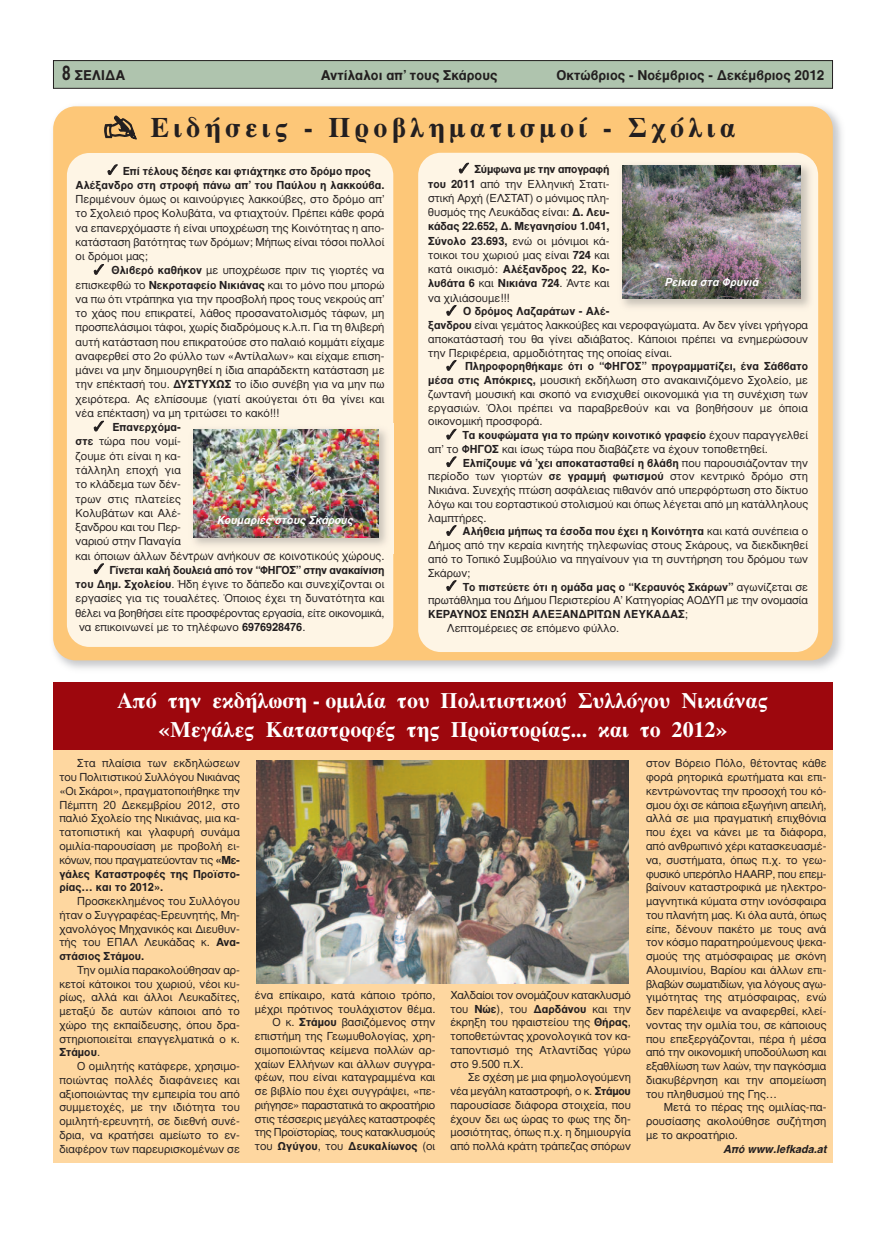
<style>
.page{position:relative;width:886px;height:1241px;background:#fff}
.page>*{position:absolute;margin:0;border:0;box-sizing:border-box;transform-origin:0 0}
.t1{font:28.75px "UB Times Bold";letter-spacing:.15em;color:#231f20}
.t2{font:22.5px/28.8px "UB Times Bold";color:#fff;text-align:center}
.t3{font:700 13.75px "Gr Helvetica";color:#231f20}
.t4{font:11.25px/13.8px "Gr Helvetica";color:#231f20;text-align:justify}
.t5{font:700 11.25px/14.2px "Gr Helvetica";color:#231f20}
.t6{font:11.25px "Gr Helvetica";letter-spacing:-.025em;color:#231f20}
.t7{font:700 11.25px "Gr Helvetica";letter-spacing:-.03em;color:#231f20}
.t8{font:italic 700 11.25px "Gr Helvetica";color:#fff}
.t9{font:italic 700 11.25px "Gr Helvetica";color:#231f20}
.s1{font-size:20px}
.s2{font-weight:700}
.s3{font-weight:400}
</style>
<div class="page">
<div style="left:53px;top:106px;width:780px;height:554px;background:#fdc778;border-radius:22px"></div>
<div style="left:53px;top:61px;width:779px;height:27px;background:#afc4ae"></div>
<div style="left:53px;top:60px;width:780px;height:29px;border:1px solid #231f20"></div>
<div style="left:418px;top:153px;width:400px;height:499px;background:#fef5e5;border-radius:22px"></div>
<div style="left:67px;top:153px;width:326px;height:494px;background:#fef5e5;border-radius:22px"></div>
<img style="left:622px;top:160px;width:194px;height:147px">
<img style="left:622px;top:165px;width:178px;height:133px">
<img style="left:193px;top:423px;width:201px;height:130px">
<img style="left:193px;top:429px;width:185px;height:108px">
<div style="left:53px;top:723px;width:780px;height:439px;background:#fed7a0"></div>
<div style="left:53px;top:681px;width:780px;height:68px;background:#9d070d"></div>
<img style="left:256px;top:760px;width:373px;height:223px">
<p class="t3" style="left:62px;top:68px;width:65px"><span class="s1">8</span> ΣΕΛΙΔΑ</p>
<p class="t3" style="left:321px;top:68px;width:178px">Αντίλαλοι απ’ τους Σκάρους</p>
<p class="t3" style="left:556px;top:68px;width:269px">Οκτώβριος - Νοέμβριος - Δεκέμβριος 2012</p>
<h1 class="t1" style="left:151px;top:111px;width:586px">Ειδήσεις - Προβληματισμοί - Σχόλια</h1>
<p class="t5" style="left:76px;top:163px;width:310px;text-indent:32px">✓ Επί τέλους δέησε και φτιάχτηκε στο δρόμο προς<br>Αλέξανδρο στη στροφή πάνω απ’ του Παύλου η λακκούβα.</p>
<p class="t4" style="left:76px;top:192px;width:310px;line-height:14.2px">Περιμένουν όμως οι καινούργιες λακκούβες, στο δρόμο απ’ το Σχολειό προς Κολυβάτα, να φτιαχτούν. Πρέπει κάθε φορά να επανερχόμαστε ή είναι υποχρέωση της Κοινότητας η απο&shy;κατάσταση βατότητας των δρόμων; Μήπως είναι τόσοι πολλοί οι δρόμοι μας;</p>
<p class="t4" style="left:76px;top:263px;width:310px;line-height:14.2px;text-indent:18px">✓ <span class="s2">Θλιβερό καθήκον</span> με υποχρέωσε πριν τις γιορτές να επισκεφθώ το <span class="s2">Νεκροταφείο Νικιάνας</span> και το μόνο που μπορώ να πω ότι ντράπηκα για την προσβολή προς τους νεκρούς απ’ το χάος που επικρατεί, λάθος προσανατολισμός τάφων, μη προσπελάσιμοι τάφοι, χωρίς διαδρόμους κ.λ.π. Για τη θλιβερή αυτή κατάσταση που επικρατούσε στο παλαιό κομμάτι είχαμε αναφερθεί στο 2ο φύλλο των «Αντίλαλων» και είχαμε επιση&shy;μάνει να μην δημιουργηθεί η ίδια απαράδεκτη κατάσταση με την επέκτασή του. <span class="s2">ΔΥΣΤΥΧΩΣ</span> το ίδιο συνέβη για να μην πω χειρότερα. Ας ελπίσουμε (γιατί ακούγεται ότι θα γίνει και νέα επέκταση) να μη τριτώσει το κακό!!!</p>
<p class="t4" style="left:76px;top:420px;width:310px;line-height:14.2px;text-align:left;text-indent:18px">✓ <span class="s2">Επανερχόμα-<br>στε</span> τώρα που νομί-<br>ζουμε ότι είναι η κα-<br>τάλληλη εποχή για<br>το κλάδεμα των δέν-<br>τρων στις πλατείες<br>Κολυβάτων και Αλέ-<br>ξανδρου και του Περ-<br>ναριού στην Παναγία<br>και όποιων άλλων δέντρων ανήκουν σε κοινοτικούς χώρους.</p>
<p class="t7" style="left:94px;top:564px;width:292px">✓ Γίνεται καλή δουλειά από τον “ΦΗΓΟΣ” στην ανακαίνιση</p>
<p class="t4" style="left:76px;top:577px;width:310px"><span class="s2">του Δημ. Σχολείου</span>. Ήδη έγινε το δάπεδο και συνεχίζονται οι</p>
<p class="t4" style="left:76px;top:591px;width:310px">εργασίες για τις τουαλέτες. Όποιος έχει τη δυνατότητα και</p>
<p class="t6" style="left:76px;top:606px;width:310px">θέλει να βοηθήσει είτε προσφέροντας εργασία, είτε οικονομικά,</p>
<p class="t4" style="left:79px;top:620px;width:228px">να επικοινωνεί με το τηλέφωνο <span class="s2">6976928476</span>.</p>
<p class="t8" style="left:217px;top:513px;width:140px">Κουμαριές στους Σκάρους</p>
<p class="t4" style="left:428px;top:162px;width:183px;line-height:14.2px;text-indent:31px">✓ <span class="s2">Σύμφωνα με την απογραφή του 2011</span> από την Ελληνική Στατι&shy;στική Αρχή (ΕΛΣΤΑΤ) ο μόνιμος πλη&shy;θυσμός της Λευκάδας είναι: <span class="s2">Δ. Λευ&shy;κάδας 22.652, Δ. Μεγανησίου 1.041, Σύνολο 23.693,</span> ενώ οι μόνιμοι κά&shy;τοικοι του χωριού μας είναι <span class="s2">724</span> και κατά οικισμό: <span class="s2">Αλέξανδρος 22, Κο&shy;λυβάτα 6</span> και <span class="s2">Νικιάνα 724</span>. Άντε και να χιλιάσουμε!!!</p>
<p class="t4" style="left:428px;top:305px;width:381px;text-align:left;text-indent:18px">✓ <span class="s2">Ο δρόμος Λαζαράτων - Αλέ-<br>ξανδρου</span> είναι γεμάτος λακκούβες και νεροφαγώματα. Αν δεν γίνει γρήγορα αποκατάστασή του θα γίνει αδιάβατος. Κάποιοι πρέπει να ενημερώσουν την Περιφέρεια, αρμοδιότητας της οποίας είναι.</p>
<p class="t4" style="left:428px;top:360px;width:381px;text-indent:18px">✓ <span class="s2">Πληροφορηθήκαμε ότι ο “ΦΗΓΟΣ” προγραμματίζει, ένα Σάββατο μέσα στις Απόκριες,</span> μουσική εκδήλωση στο ανακαινιζόμενο Σχολείο, με ζωντανή μουσική και σκοπό να ενισχυθεί οικονομικά για τη συνέχιση των εργασιών. Όλοι πρέπει να παραβρεθούν και να βοηθήσουν με όποια οικονομική προσφορά.</p>
<p class="t4" style="left:428px;top:428px;width:381px;text-indent:18px">✓ <span class="s2">Τα κουφώματα για το πρώην κοινοτικό γραφείο</span> έχουν παραγγελθεί απ’ το <span class="s2">ΦΗΓΟΣ</span> και ίσως τώρα που διαβάζετε να έχουν τοποθετηθεί.</p>
<p class="t4" style="left:428px;top:456px;width:381px;text-indent:18px">✓ <span class="s2">Ελπίζουμε νά ’χει αποκατασταθεί η βλάβη</span> που παρουσιάζονταν την περίοδο των γιορτών <span class="s2">σε γραμμή φωτισμού</span> στον κεντρικό δρόμο στη Νικιάνα. Συνεχής πτώση ασφάλειας πιθανόν από υπερφόρτωση στο δίκτυο λόγω και του εορταστικού στολισμού και όπως λέγεται από μη κατάλληλους λαμπτήρες.</p>
<p class="t4" style="left:428px;top:525px;width:381px;text-indent:18px">✓ <span class="s2">Αλήθεια μήπως τα έσοδα που έχει η Κοινότητα</span> και κατά συνέπεια ο Δήμος από την κεραία κινητής τηλεφωνίας στους Σκάρους, να διεκδικηθεί από το Τοπικό Συμβούλιο να πηγαίνουν για τη συντήρηση του δρόμου των Σκάρων;</p>
<p class="t5" style="left:446px;top:579px;width:363px">✓ Το πιστεύετε ότι η ομάδα μας ο “Κεραυνός Σκάρων” <span class="s3">αγωνίζεται σε</span></p>
<p class="t4" style="left:428px;top:593px;width:381px">πρωτάθλημα του Δήμου Περιστερίου Α’ Κατηγορίας ΑΟΔΥΠ με την ονομασία</p>
<p class="t5" style="left:428px;top:607px;width:261px">ΚΕΡΑΥΝΟΣ ΕΝΩΣΗ ΑΛΕΞΑΝΔΡΙΤΩΝ ΛΕΥΚΑΔΑΣ<span class="s3">;</span></p>
<p class="t4" style="left:447px;top:621px;width:174px">Λεπτομέρειες σε επόμενο φύλλο.</p>
<p class="t8" style="left:664px;top:276px;width:98px">Ρείκια στα Φρυνιά</p>
<h2 class="t2" style="left:118px;top:686px;width:652px">Από την εκδήλωση - ομιλία του Πολιτιστικού Συλλόγου Νικιάνας «Μεγάλες Καταστροφές της Προϊστορίας... και το 2012»</h2>
<p class="t4" style="left:59px;top:756px;width:182px;text-indent:18px">Στα πλαίσια των εκδηλώσεων του Πολιτιστικού Συλλόγου Νικιάνας «Οι Σκάροι», πραγματοποιήθηκε την Πέμπτη 20 Δεκεμβρίου 2012, στο παλιό Σχολείο της Νικιάνας, μια κα&shy;τατοπιστική και γλαφυρή συνάμα ομιλία-παρουσίαση με προβολή ει&shy;κόνων, που πραγματεύονταν τις <span class="s2">«Με&shy;γάλες Καταστροφές της Προϊστο&shy;ρίας… και το 2012».</span></p>
<p class="t4" style="left:59px;top:894px;width:182px;text-indent:18px">Προσκεκλημένος του Συλλόγου ήταν ο Συγγραφέας-Ερευνητής, Μη&shy;χανολόγος Μηχανικός και Διευθυν&shy;τής του ΕΠΑΛ Λευκάδας κ. <span class="s2">Ανα&shy;στάσιος Στάμου.</span></p>
<p class="t4" style="left:59px;top:963px;width:182px;text-indent:18px">Την ομιλία παρακολούθησαν αρ&shy;κετοί κάτοικοι του χωριού, νέοι κυ&shy;ρίως, αλλά και άλλοι Λευκαδίτες, μεταξύ δε αυτών κάποιοι από το χώρο της εκπαίδευσης, όπου δρα&shy;στηριοποιείται επαγγελματικά ο κ.<br><span class="s2">Στάμου</span>.</p>
<p class="t4" style="left:59px;top:1059px;width:182px;text-indent:18px">Ο ομιλητής κατάφερε, χρησιμο&shy;ποιώντας πολλές διαφάνειες και αξιοποιώντας την εμπειρία του από συμμετοχές, με την ιδιότητα του ομιλητή-ερευνητή, σε διεθνή συνέ&shy;δρια, να κρατήσει αμείωτο το εν&shy;διαφέρον των παρευρισκομένων σε</p>
<p class="t4" style="left:255px;top:988px;width:182px;text-align:right">ένα επίκαιρο, κατά κάποιο τρόπο, μέχρι πρότινος τουλάχιστον θέμα.<br>Ο κ. <span class="s2">Στάμου</span> βασιζόμενος στην επιστήμη της Γεωμυθολογίας, χρη&shy;σιμοποιώντας κείμενα πολλών αρ&shy;χαίων Ελλήνων και άλλων συγγρα&shy;φέων, που είναι καταγραμμένα και σε βιβλίο που έχει συγγράψει, «πε&shy;ριήγησε» παραστατικά το ακροατήριο στις τέσσερις μεγάλες καταστροφές της Προϊστορίας, τους κατακλυσμούς του <span class="s2">Ωγύγου</span>, του <span class="s2">Δευκαλίωνος</span> (οι</p>
<p class="t4" style="left:450px;top:988px;width:182px">Χαλδαίοι τον ονομάζουν κατακλυσμό του <span class="s2">Νώε</span>), του <span class="s2">Δαρδάνου</span> και την έκρηξη του ηφαιστείου της <span class="s2">Θήρας</span>, τοποθετώντας χρονολογικά τον κα&shy;ταποντισμό της Ατλαντίδας γύρω στο 9.500 π.Χ.</p>
<p class="t4" style="left:450px;top:1070px;width:182px;text-indent:18px">Σε σχέση με μια φημολογούμενη νέα μεγάλη καταστροφή, ο κ. <span class="s2">Στάμου </span>παρουσίασε διάφορα στοιχεία, που έχουν δει ως ώρας το φως της δη&shy;μοσιότητας, όπως π.χ. η δημιουργία από πολλά κράτη τράπεζας σπόρων</p>
<p class="t4" style="left:646px;top:756px;width:182px">στον Βόρειο Πόλο, θέτοντας κάθε φορά ρητορικά ερωτήματα και επι&shy;κεντρώνοντας την προσοχή του κό&shy;σμου όχι σε κάποια εξωγήινη απειλή, αλλά σε μια πραγματική επιχθόνια που έχει να κάνει με τα διάφορα, από ανθρωπινό χέρι κατασκευασμέ&shy;να, συστήματα, όπως π.χ. το γεω&shy;φυσικό υπερόπλο HAARP, που επεμ&shy;βαίνουν καταστροφικά με ηλεκτρο&shy;μαγνητικά κύματα στην ιονόσφαιρα του πλανήτη μας. Κι όλα αυτά, όπως είπε, δένουν πακέτο με τους ανά τον κόσμο παρατηρούμενους ψεκα&shy;σμούς της ατμόσφαιρας με σκόνη Αλουμινίου, Βαρίου και άλλων επι&shy;βλαβών σωματιδίων, για λόγους αγω&shy;γιμότητας της ατμόσφαιρας, ενώ δεν παρέλειψε να αναφερθεί, κλεί&shy;νοντας την ομιλία του, σε κάποιους που επεξεργάζονται, πέρα ή μέσα από την οικονομική υποδούλωση και εξαθλίωση των λαών, την παγκόσμια διακυβέρνηση και την απομείωση του πληθυσμού της Γης…</p>
<p class="t4" style="left:646px;top:1100px;width:182px;text-indent:18px">Μετά το πέρας της ομιλίας-πα&shy;ρουσίασης ακολούθησε συζήτηση με το ακροατήριο.</p>
<p class="t9" style="left:723px;top:1142px;width:108px">Από www.lefkada.at</p>
</div>
